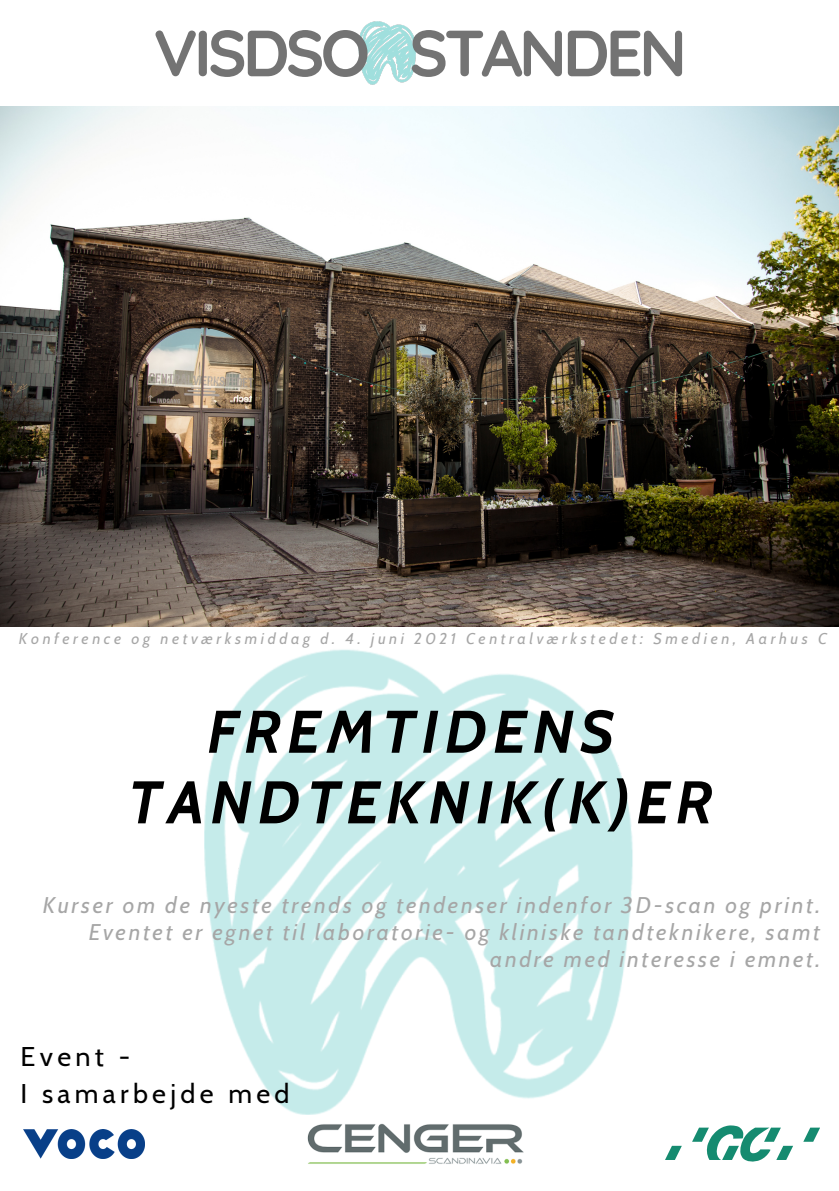
<style>
.page{position:relative;width:839px;height:1191px;background:#fff}
.page>*{position:absolute;margin:0;border:0;box-sizing:border-box;transform-origin:0 0}
.t1{font:700 65.2px "Quicksand";letter-spacing:-.06em;color:#737373}
.t2{font:italic 700 60px "Cabin";letter-spacing:.105em;color:#000}
.t3{font:27px "Cabin";letter-spacing:.16em;color:#000}
.t4{font:italic 22.6px/27px "Cabin";letter-spacing:.12em;color:#a6a6a6;text-align:right}
.t5{font:italic 15.6px "Cabin";letter-spacing:.23em;color:#a6a6a6}
</style>
<div class="page">
<img style="left:14px;top:626px;width:804px;height:533px">
<img style="left:0;top:107px;width:838px;height:519px">
<img style="left:358px;top:21px;width:58px;height:64px">
<img style="left:23px;top:1130px;width:122px;height:28px">
<img style="left:288px;top:1116px;width:261px;height:48px">
<svg style="left:803px;top:1128px;width:16px;height:14px"></svg>
<svg style="left:692px;top:1125px;width:101px;height:37px"></svg>
<svg style="left:665px;top:1146px;width:16px;height:14px"></svg>
<p class="t1" style="left:153px;top:11px;width:535px">VISDSO STANDEN</p>
<p class="t5" style="left:19px;top:629px;width:809px">Konference og netværksmiddag d. 4. juni 2021 Centralværkstedet: Smedien, Aarhus C</p>
<p class="t2" style="left:207px;top:695px;width:408px">FREMTIDENS</p>
<p class="t2" style="left:128px;top:765px;width:586px">TANDTEKNIK(K)ER</p>
<p class="t4" style="left:43px;top:891px;width:778px">Kurser om de nyeste trends og tendenser indenfor 3D-scan og print.<br>Eventet er egnet til laboratorie- og kliniske tandteknikere, samt andre med interesse i emnet.</p>
<p class="t3" style="left:20px;top:1040px;width:111px">Event -</p>
<p class="t3" style="left:20px;top:1077px;width:270px">I samarbejde med</p>
</div>
